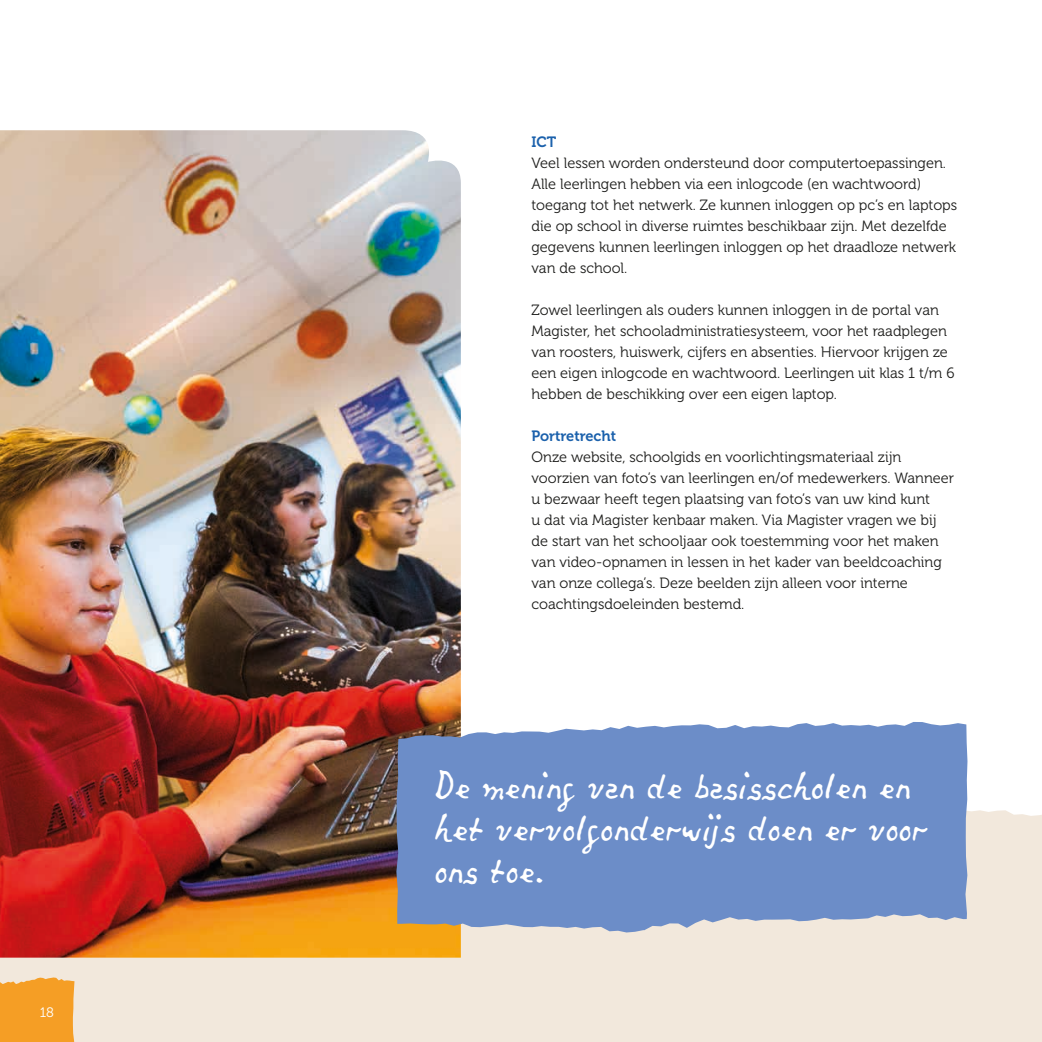
<style>
.page{position:relative;width:1042px;height:1042px;background:#fff}
.page>*{position:absolute;margin:0;border:0;box-sizing:border-box;transform-origin:0 0}
.t1{font:35px/42px "Komrij";color:#fff}
.t2{font:14.88px/21px "Museo 300";color:#1d1d1b}
.t3{font:14.88px "Museo 700";color:#1b61ac}
.t4{font:13.65px "Museo 300";color:#fff}
</style>
<div class="page">
<div style="left:0;top:794px;width:1042px;height:248px;background:#f2e8dc"></div>
<img style="left:0;top:130px;width:461px;height:827px">
<svg style="left:396px;top:722px;width:571px;height:210px;background:#7592c7"></svg>
<svg style="left:0;top:977px;width:75px;height:65px;background:#f4a332"></svg>
<p class="t4" style="left:40px;top:1005px;width:16px">18</p>
<p class="t3" style="left:531px;top:134px;width:26px">ICT</p>
<p class="t2" style="left:531px;top:153px;width:427px">Veel lessen worden ondersteund door computertoepassingen.<br>Alle leerlingen hebben via een inlogcode (en wachtwoord) toegang tot het netwerk. Ze kunnen inloggen op pc’s en laptops die op school in diverse ruimtes beschikbaar zijn. Met dezelfde gegevens kunnen leerlingen inloggen op het draadloze netwerk van de school.</p>
<p class="t2" style="left:531px;top:300px;width:424px">Zowel leerlingen als ouders kunnen inloggen in de portal van Magister, het schooladministratiesysteem, voor het raadplegen van roosters, huiswerk, cijfers en absenties. Hiervoor krijgen ze een eigen inlogcode en wachtwoord. Leerlingen uit klas 1 t/m 6 hebben de beschikking over een eigen laptop.</p>
<p class="t3" style="left:531px;top:428px;width:86px">Portretrecht</p>
<p class="t2" style="left:531px;top:447px;width:424px">Onze website, schoolgids en voorlichtingsmateriaal zijn voorzien van foto’s van leerlingen en/of medewerkers. Wanneer u bezwaar heeft tegen plaatsing van foto’s van uw kind kunt<br>u dat via Magister kenbaar maken. Via Magister vragen we bij de start van het schooljaar ook toestemming voor het maken van video-opnamen in lessen in het kader van beeldcoaching van onze collega’s. Deze beelden zijn alleen voor interne coachtingsdoeleinden bestemd.</p>
<h1 class="t1" style="left:434px;top:770px;width:495px">De mening van de basisscholen en het vervolgonderwijs doen er voor ons toe.</h1>
</div>
